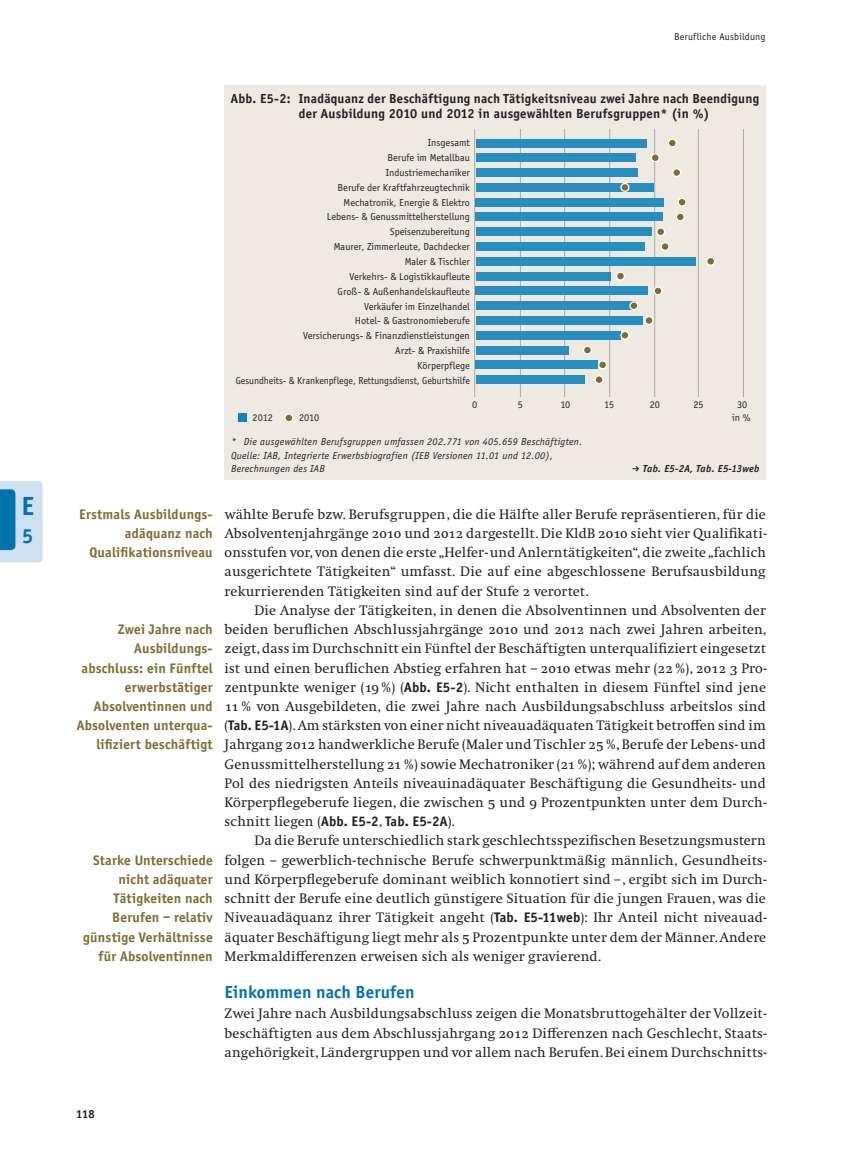
<style>
.page{position:relative;width:851px;height:1149px;background:#fff}
.page>*{position:absolute;margin:0;border:0;box-sizing:border-box;transform-origin:0 0}
.t1{font:700 27px "Officina Sans";color:#0073ae}
.t2{font:700 21px "Officina Sans";color:#0073ae}
.t3{font:700 18px "Officina Sans";letter-spacing:.01em;color:#0073ae}
.t4{font:14.25px/19.2px "Swift O";letter-spacing:.01em;color:#231f20;text-align:justify}
.t5{font:700 14.25px/19.2px "Officina Sans";letter-spacing:.015em;color:#806c30;text-align:right}
.t6{font:700 13.5px/15px "Officina Sans";letter-spacing:.02em;color:#231f20}
.t7{font:700 12px "Officina Sans";color:#231f20}
.t8{font:10.5px/14.9px "Officina Sans";color:#231f20;text-align:center}
.t9{font:italic 10.5px/13.5px "Officina Sans";letter-spacing:.025em;color:#231f20}
.t10{font:italic 700 10.5px "Officina Sans";letter-spacing:.025em;color:#231f20}
.t11{font:10.2px "Officina Sans";letter-spacing:.02em;color:#231f20}
.s1{font-family:"Pfeile";font-weight:400;font-style:normal;font-size:9.75px}
.s2{font-family:"Officina Sans";font-weight:700}
</style>
<div class="page">
<svg style="left:0;top:481px;width:43px;height:81px;background:#97c2dd"></svg>
<div style="left:224px;top:85px;width:541px;height:395px;background:#efeae1"></div>
<hr style="left:654px;top:129px;width:1px;height:268px;background:#a8a9ad">
<hr style="left:609px;top:129px;width:1px;height:268px;background:#a8a9ad">
<hr style="left:743px;top:129px;width:1px;height:268px;background:#a8a9ad">
<hr style="left:698px;top:129px;width:1px;height:268px;background:#a8a9ad">
<hr style="left:564px;top:129px;width:1px;height:268px;background:#a8a9ad">
<hr style="left:520px;top:129px;width:1px;height:268px;background:#a8a9ad">
<hr style="left:474px;top:129px;width:1px;height:268px;background:#a8a9ad">
<div style="left:238px;top:413px;width:8px;height:9px;background:#0c85bb"></div>
<div style="left:476px;top:139px;width:170px;height:8px;background:#278ec1"></div>
<div style="left:476px;top:154px;width:159px;height:8px;background:#278ec1"></div>
<div style="left:476px;top:168px;width:161px;height:9px;background:#278ec1"></div>
<div style="left:476px;top:183px;width:177px;height:8px;background:#278ec1"></div>
<div style="left:476px;top:198px;width:187px;height:8px;background:#278ec1"></div>
<div style="left:476px;top:213px;width:187px;height:8px;background:#278ec1"></div>
<div style="left:476px;top:227px;width:175px;height:9px;background:#278ec1"></div>
<div style="left:476px;top:242px;width:168px;height:9px;background:#278ec1"></div>
<div style="left:476px;top:257px;width:219px;height:8px;background:#278ec1"></div>
<div style="left:476px;top:272px;width:134px;height:8px;background:#278ec1"></div>
<div style="left:476px;top:287px;width:171px;height:8px;background:#278ec1"></div>
<div style="left:476px;top:301px;width:159px;height:9px;background:#278ec1"></div>
<div style="left:476px;top:316px;width:166px;height:8px;background:#278ec1"></div>
<div style="left:476px;top:331px;width:144px;height:8px;background:#278ec1"></div>
<div style="left:476px;top:346px;width:92px;height:8px;background:#278ec1"></div>
<div style="left:476px;top:360px;width:122px;height:9px;background:#278ec1"></div>
<div style="left:476px;top:375px;width:108px;height:9px;background:#278ec1"></div>
<svg style="left:668px;top:139px;width:8px;height:8px"></svg>
<div style="left:667px;top:138px;width:9px;height:9px;border:1px solid #fff;border-radius:50%"></div>
<svg style="left:651px;top:154px;width:8px;height:8px"></svg>
<div style="left:650px;top:153px;width:9px;height:9px;border:1px solid #fff;border-radius:50%"></div>
<div style="left:672px;top:169px;width:8px;height:7px;background:#806c30;border-radius:50%"></div>
<div style="left:672px;top:168px;width:9px;height:9px;border:1px solid #fff;border-radius:50%"></div>
<div style="left:621px;top:183px;width:7px;height:8px;background:#806c30;border-radius:50%"></div>
<div style="left:620px;top:183px;width:9px;height:9px;border:1px solid #fff;border-radius:50%"></div>
<svg style="left:678px;top:198px;width:8px;height:8px"></svg>
<div style="left:677px;top:198px;width:9px;height:9px;border:1px solid #fff;border-radius:50%"></div>
<svg style="left:676px;top:213px;width:8px;height:8px"></svg>
<div style="left:675px;top:212px;width:9px;height:9px;border:1px solid #fff;border-radius:50%"></div>
<div style="left:656px;top:228px;width:8px;height:7px;background:#806c30;border-radius:50%"></div>
<div style="left:656px;top:227px;width:9px;height:9px;border:1px solid #fff;border-radius:50%"></div>
<svg style="left:661px;top:242px;width:8px;height:8px"></svg>
<div style="left:660px;top:242px;width:9px;height:9px;border:1px solid #fff;border-radius:50%"></div>
<div style="left:706px;top:257px;width:8px;height:8px;background:#806c30;border-radius:50%"></div>
<div style="left:706px;top:257px;width:9px;height:9px;border:1px solid #fff;border-radius:50%"></div>
<svg style="left:616px;top:272px;width:8px;height:8px"></svg>
<div style="left:616px;top:271px;width:9px;height:9px;border:1px solid #fff;border-radius:50%"></div>
<svg style="left:654px;top:287px;width:7px;height:8px"></svg>
<div style="left:653px;top:286px;width:9px;height:9px;border:1px solid #fff;border-radius:50%"></div>
<div style="left:630px;top:302px;width:7px;height:7px;background:#806c30;border-radius:50%"></div>
<div style="left:629px;top:301px;width:9px;height:9px;border:1px solid #fff;border-radius:50%"></div>
<div style="left:645px;top:316px;width:7px;height:8px;background:#806c30;border-radius:50%"></div>
<div style="left:644px;top:316px;width:9px;height:9px;border:1px solid #fff;border-radius:50%"></div>
<div style="left:621px;top:331px;width:7px;height:8px;background:#806c30;border-radius:50%"></div>
<div style="left:620px;top:331px;width:9px;height:9px;border:1px solid #fff;border-radius:50%"></div>
<svg style="left:583px;top:346px;width:8px;height:8px"></svg>
<div style="left:582px;top:345px;width:10px;height:9px;border:1px solid #fff;border-radius:50%"></div>
<div style="left:598px;top:361px;width:8px;height:7px;background:#806c30;border-radius:50%"></div>
<div style="left:598px;top:360px;width:9px;height:9px;border:1px solid #fff;border-radius:50%"></div>
<div style="left:595px;top:375px;width:8px;height:8px;background:#806c30;border-radius:50%"></div>
<div style="left:594px;top:375px;width:9px;height:9px;border:1px solid #fff;border-radius:50%"></div>
<svg style="left:285px;top:414px;width:8px;height:7px"></svg>
<div style="left:284px;top:413px;width:9px;height:9px;border:1px solid #fff;border-radius:50%"></div>
<h1 class="t1" style="left:21px;top:489px;width:14px">E</h1>
<h2 class="t2" style="left:22px;top:523px;width:12px">5</h2>
<p class="t11" style="left:674px;top:30px;width:93px">Berufliche Ausbildung</p>
<p class="t6" style="left:299px;top:91px;width:462px;text-indent:-68px">Abb. E5-2: Inadäquanz der Beschäftigung nach Tätigkeitsniveau zwei Jahre nach Beendigung der Ausbildung 2010 und 2012 in ausgewählten Berufsgruppen* (in %)</p>
<p class="t8" style="left:236px;top:135px;width:235px;text-align:right">Insgesamt<br>Berufe im Metallbau<br>Industriemechaniker<br>Berufe der Kraftfahrzeugtechnik<br>Mechatronik, Energie &amp; Elektro<br>Lebens- &amp; Genussmittelherstellung<br>Speisenzubereitung<br>Maurer, Zimmerleute, Dachdecker<br>Maler &amp; Tischler<br>Verkehrs- &amp; Logistikkaufleute<br>Groß- &amp; Außenhandelskaufleute<br>Verkäufer im Einzelhandel<br>Hotel- &amp; Gastronomieberufe<br>Versicherungs- &amp; Finanzdienstleistungen<br>Arzt- &amp; Praxishilfe<br>Körperpflege<br>Gesundheits- &amp; Krankenpflege, Rettungsdienst, Geburtshilfe</p>
<p class="t8" style="left:252px;top:410px;width:22px">2012</p>
<p class="t8" style="left:299px;top:410px;width:22px">2010</p>
<p class="t8" style="left:472px;top:397px;width:7px">0</p>
<p class="t8" style="left:518px;top:397px;width:7px">5</p>
<p class="t8" style="left:560px;top:397px;width:11px">10</p>
<p class="t8" style="left:604px;top:397px;width:12px">15</p>
<p class="t8" style="left:649px;top:397px;width:12px">20</p>
<p class="t8" style="left:693px;top:397px;width:12px">25</p>
<p class="t8" style="left:731px;top:398px;width:20px;line-height:12.6px">30 in %</p>
<p class="t9" style="left:231px;top:435px;width:353px">* Die ausgewählten Berufsgruppen umfassen 202.771 von 405.659 Beschäftigten.<br>Quelle: IAB, Integrierte Erwerbsbiografien (IEB Versionen 11.01 und 12.00),<br>Berechnungen des IAB</p>
<p class="t10" style="left:631px;top:462px;width:129px"><span class="s1">k</span> Tab. E5-2A, Tab. E5-13web</p>
<p class="t5" style="left:79px;top:504px;width:135px">Erstmals Ausbildungs&shy;adäquanz nach<br>Qualifikationsniveau</p>
<p class="t5" style="left:77px;top:619px;width:137px">Zwei Jahre nach<br>Ausbildungs&shy;abschluss: ein Fünftel erwerbstätiger<br>Absolventinnen und<br>Absolventen unterqua&shy;lifiziert beschäftigt</p>
<p class="t5" style="left:83px;top:850px;width:131px">Starke Unterschiede nicht adäquater<br>Tätigkeiten nach<br>Berufen – relativ günstige Verhältnisse für Absolventinnen</p>
<p class="t4" style="left:225px;top:504px;width:543px">wählte Berufe bzw. Berufsgruppen, die die Hälfte aller Berufe repräsentieren, für die Absolventenjahrgänge 2010 und 2012 dargestellt. Die KldB 2010 sieht vier Qualifikati&shy;onsstufen vor, von denen die erste „Helfer- und Anlerntätigkeiten“, die zweite „fachlich ausgerichtete Tätigkeiten“ umfasst. Die auf eine abgeschlossene Berufsausbildung rekurrierenden Tätigkeiten sind auf der Stufe 2 verortet.</p>
<p class="t4" style="left:225px;top:600px;width:543px;text-indent:30px">Die Analyse der Tätigkeiten, in denen die Absolventinnen und Absolventen der beiden beruflichen Abschlussjahrgänge 2010 und 2012 nach zwei Jahren arbeiten, zeigt, dass im Durchschnitt ein Fünftel der Beschäftigten unterqualifiziert eingesetzt ist und einen beruflichen Abstieg erfahren hat – 2010 etwas mehr (22%), 2012 3 Pro&shy;zentpunkte weniger (19 %) (<span class="s2">Abb. E5-2</span>). Nicht enthalten in diesem Fünftel sind jene 11 % von Ausgebildeten, die zwei Jahre nach Ausbildungsabschluss arbeitslos sind (<span class="s2">Tab. E5-1A</span>). Am stärksten von einer nicht niveauadäquaten Tätigkeit betroffen sind im Jahrgang 2012 handwerkliche Berufe (Maler und Tischler 25%, Berufe der Lebens- und Genussmittelherstellung 21 %) sowie Mechatroniker (21 %); während auf dem anderen Pol des niedrigsten Anteils niveauinadäquater Beschäftigung die Gesundheits- und Körperpflegeberufe liegen, die zwischen 5 und 9 Prozentpunkten unter dem Durch&shy;schnitt liegen (<span class="s2">Abb. E5-2</span>, <span class="s2">Tab. E5-2A</span>).</p>
<p class="t4" style="left:225px;top:831px;width:543px;text-indent:30px">Da die Berufe unterschiedlich stark geschlechtsspezifischen Besetzungsmustern folgen – gewerblich-technische Berufe schwerpunktmäßig männlich, Gesundheits&shy;und Körperpflegeberufe dominant weiblich konnotiert sind –, ergibt sich im Durch&shy;schnitt der Berufe eine deutlich günstigere Situation für die jungen Frauen, was die Niveauadäquanz ihrer Tätigkeit angeht (<span class="s2">Tab. E5-11web</span>): Ihr Anteil nicht niveauad&shy;äquater Beschäftigung liegt mehr als 5 Prozentpunkte unter dem der Männer. Andere Merkmaldifferenzen erweisen sich als weniger gravierend.</p>
<p class="t3" style="left:225px;top:980px;width:191px">Einkommen nach Berufen</p>
<p class="t4" style="left:225px;top:1004px;width:543px">Zwei Jahre nach Ausbildungsabschluss zeigen die Monatsbruttogehälter der Vollzeit&shy;beschäftigten aus dem Abschlussjahrgang 2012 Differenzen nach Geschlecht, Staats&shy;angehörigkeit, Ländergruppen und vor allem nach Berufen. Bei einem Durchschnitts-</p>
<p class="t7" style="left:76px;top:1106px;width:20px">118</p>
</div>
